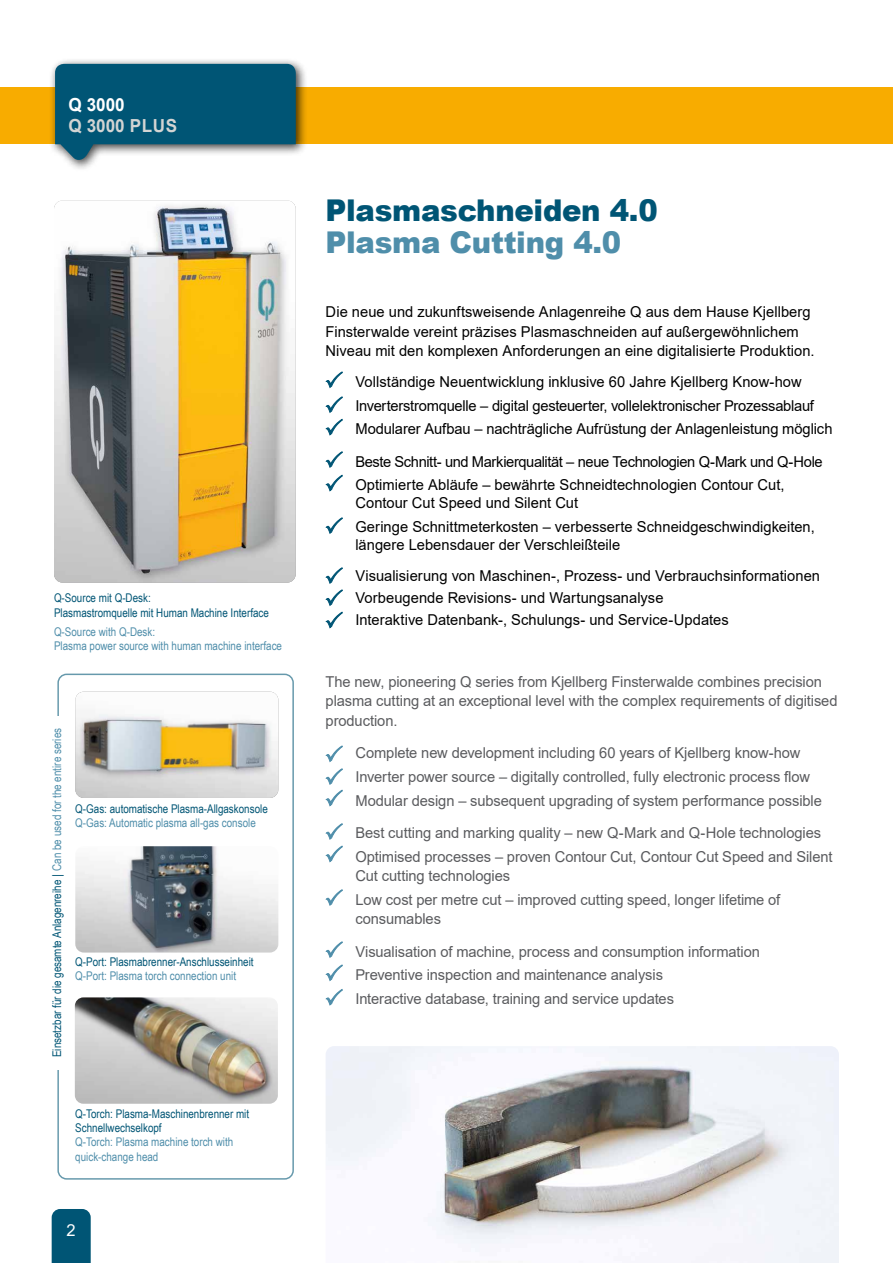
<style>
.page{position:relative;width:893px;height:1263px;background:#fff}
.page>*{position:absolute;margin:0;border:0;box-sizing:border-box;transform-origin:0 0}
.t1{font:900 30px "Arial";letter-spacing:-.01em;color:#005575}
.t2{font:900 30px "Arial";letter-spacing:-.01em;color:#4f8eaa}
.t3{font:700 18px "Arial";letter-spacing:.015em;color:#d3d4d3;scale:.95 1}
.t4{font:700 18px "Arial";color:#fff;scale:.95 1}
.t5{font:16.5px "Arial";color:#fff}
.t6{font:15px/23.7px "Arial";color:#000}
.t7{font:15px/23.7px "Arial";letter-spacing:-.005em;color:#5a5b5e}
.t8{font:12px/14.4px "Arial Narrow";color:#005575}
.t9{font:12px/14.4px "Arial Narrow";color:#4f8eaa}
.s1{font-family:"Arial"}
.s2{color:#4f8eaa}
</style>
<div class="page">
<div style="left:0;top:88px;width:893px;height:56px;background:#f8ac00"></div>
<div style="left:49px;top:58px;width:259px;height:114px;background:#000;opacity:.75"></div>
<svg style="left:55px;top:64px;width:241px;height:98px;background:#236a85"></svg>
<div style="left:52px;top:1209px;width:39px;height:54px;background:#005575"></div>
<img style="left:75px;top:692px;width:203px;height:106px">
<img style="left:75px;top:846px;width:203px;height:106px">
<img style="left:75px;top:997px;width:203px;height:107px">
<img style="left:326px;top:1046px;width:513px;height:217px">
<img style="left:54px;top:200px;width:242px;height:383px">
<div style="left:57px;top:674px;width:237px;height:505px;border:2px solid #005575;border-radius:9px"></div>
<div style="left:52px;top:716px;width:12px;height:353px;background:#fff"></div>
<svg style="left:325px;top:371px;width:18px;height:18px"></svg>
<svg style="left:325px;top:396px;width:18px;height:40px"></svg>
<svg style="left:325px;top:517px;width:18px;height:17px"></svg>
<svg style="left:325px;top:567px;width:18px;height:62px"></svg>
<svg style="left:325px;top:451px;width:18px;height:41px"></svg>
<svg style="left:325px;top:745px;width:18px;height:62px"></svg>
<svg style="left:325px;top:889px;width:18px;height:17px"></svg>
<svg style="left:325px;top:989px;width:18px;height:17px"></svg>
<svg style="left:325px;top:941px;width:18px;height:41px"></svg>
<svg style="left:325px;top:823px;width:18px;height:40px"></svg>
<p class="t4" style="left:68px;top:92px;width:61px">Q 3000</p>
<p class="t3" style="left:68px;top:113px;width:116px">Q 3000 PLUS</p>
<p class="t8" style="left:54px;top:591px;width:216px">Q-Source mit Q-Desk:<br>Plasmastromquelle mit Human Machine Interface</p>
<p class="t9" style="left:54px;top:624px;width:230px">Q-Source with Q-Desk:<br>Plasma power source with human machine interface</p>
<p class="t8" style="left:49px;top:1057px;width:331px;rotate:-90deg">Einsetzbar für die gesamte Anlagenreihe <span class="s1">|</span> <span class="s2">Can be used for the entire series</span></p>
<p class="t8" style="left:75px;top:801px;width:194px">Q-Gas: automatische Plasma-Allgaskonsole</p>
<p class="t9" style="left:75px;top:815px;width:182px">Q-Gas: Automatic plasma all-gas console</p>
<p class="t8" style="left:75px;top:954px;width:180px">Q-Port: Plasmabrenner-Anschlusseinheit</p>
<p class="t9" style="left:75px;top:968px;width:162px">Q-Port: Plasma torch connection unit</p>
<p class="t8" style="left:75px;top:1106px;width:175px">Q-Torch: Plasma-Maschinenbrenner mit<br>Schnellwechselkopf</p>
<p class="t9" style="left:75px;top:1134px;width:160px">Q-Torch: Plasma machine torch with quick-change head</p>
<p class="t5" style="left:67px;top:1218px;width:11px">2</p>
<h1 class="t1" style="left:325px;top:188px;width:334px">Plasmaschneiden 4.0</h1>
<h1 class="t2" style="left:325px;top:221px;width:297px">Plasma Cutting 4.0</h1>
<p class="t6" style="left:326px;top:302px;width:491px;line-height:19.5px">Die neue und zukunftsweisende Anlagenreihe Q aus dem Hause Kjellberg<br>Finsterwalde vereint präzises Plasmaschneiden auf außergewöhnlichem<br>Niveau mit den komplexen Anforderungen an eine digitalisierte Produktion.</p>
<p class="t6" style="left:355px;top:370px;width:479px">Vollständige Neuentwicklung inklusive 60 Jahre Kjellberg Know-how<br>Inverterstromquelle – digital gesteuerter, vollelektronischer Prozessablauf<br>Modularer Aufbau – nachträgliche Aufrüstung der Anlagenleistung möglich</p>
<p class="t6" style="left:355px;top:449px;width:469px">Beste Schnitt- und Markierqualität – neue Technologien Q-Mark und Q-Hole<br>Optimierte Abläufe – bewährte Schneidtechnologien Contour Cut,</p>
<p class="t6" style="left:355px;top:491px;width:461px">Contour Cut Speed und Silent Cut<br>Geringe Schnittmeterkosten – verbesserte Schneidgeschwindigkeiten,</p>
<p class="t6" style="left:355px;top:529px;width:466px;line-height:30.8px">längere Lebensdauer der Verschleißteile<br>Visualisierung von Maschinen-, Prozess- und Verbrauchsinformationen</p>
<p class="t6" style="left:355px;top:587px;width:375px;line-height:22.2px">Vorbeugende Revisions- und Wartungsanalyse<br>Interaktive Datenbank-, Schulungs- und Service-Updates</p>
<p class="t7" style="left:326px;top:672px;width:513px;line-height:19.5px">The new, pioneering Q series from Kjellberg Finsterwalde combines precision plasma cutting at an exceptional level with the complex requirements of digitised production.</p>
<p class="t7" style="left:355px;top:741px;width:468px">Complete new development including 60 years of Kjellberg know-how<br>Inverter power source – digitally controlled, fully electronic process flow<br>Modular design – subsequent upgrading of system performance possible</p>
<p class="t7" style="left:355px;top:821px;width:479px">Best cutting and marking quality – new Q-Mark and Q-Hole technologies<br>Optimised processes – proven Contour Cut, Contour Cut Speed and Silent</p>
<p class="t7" style="left:355px;top:864px;width:426px">Cut cutting technologies<br>Low cost per metre cut – improved cutting speed, longer lifetime of</p>
<p class="t7" style="left:355px;top:903px;width:406px;line-height:32.2px">consumables<br>Visualisation of machine, process and consumption information</p>
<p class="t7" style="left:355px;top:963px;width:320px">Preventive inspection and maintenance analysis<br>Interactive database, training and service updates</p>
</div>
